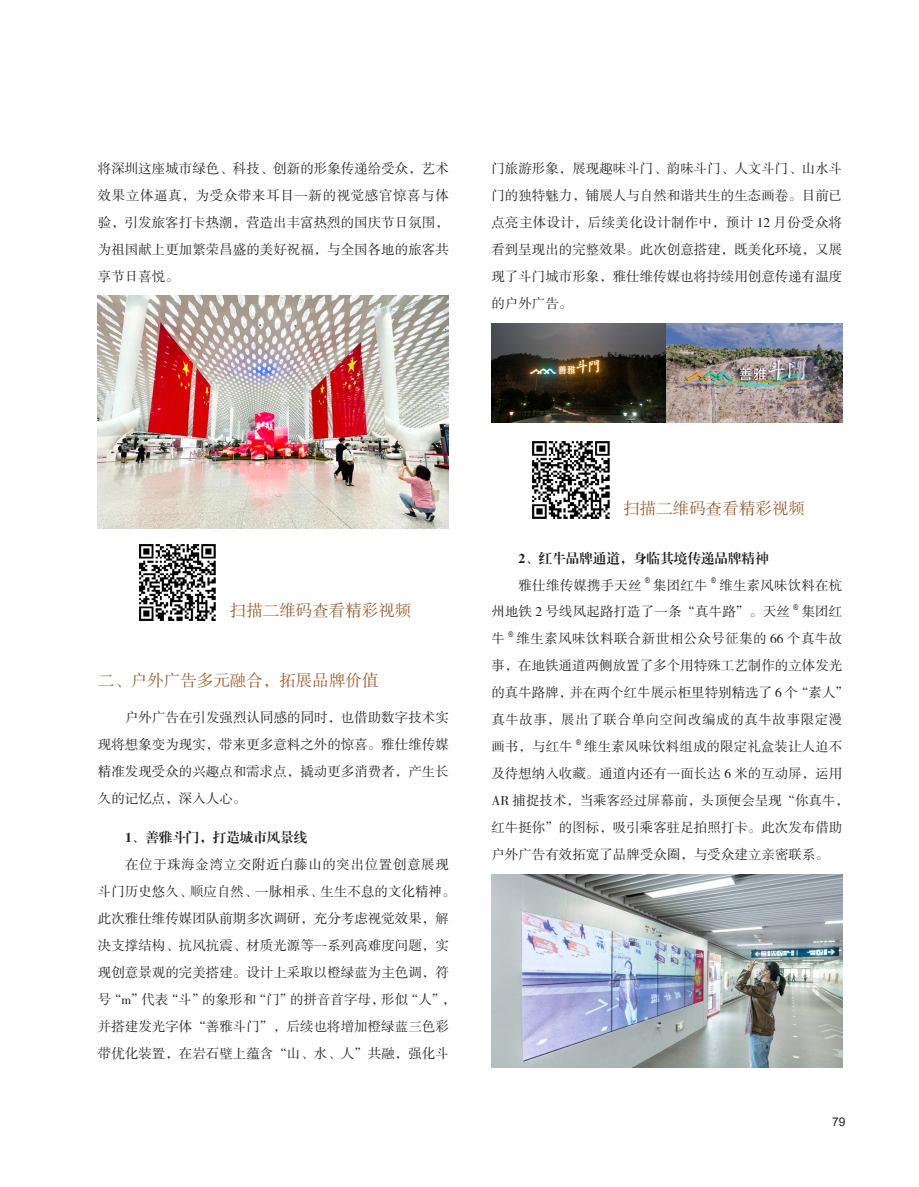
<style>
.page{position:relative;width:919px;height:1187px;background:#fff}
.page>*{position:absolute;margin:0;border:0;box-sizing:border-box;transform-origin:0 0}
.t1{font:16.5px "FZSSK GBK1 0";color:#985b27}
.缩进{font:13.5px/27px "FZSSK GBK1 0";color:#231f20}
.缩进-2{font:13.5px "FZXBSK GBK1 0";color:#231f20}
.t2{font:12px "Arial";color:#231f20}
.缩进-3{font:7.8px "Arial Narrow";color:#231f20}
</style>
<div class="page">
<img style="left:139px;top:544px;width:77px;height:77px">
<img style="left:532px;top:441px;width:78px;height:78px">
<img style="left:98px;top:296px;width:351px;height:233px">
<img style="left:491px;top:323px;width:351px;height:99px">
<img style="left:491px;top:874px;width:351px;height:193px">
<p class="缩进" style="left:98px;top:156px;width:352px;text-align:justify">将深圳这座城市绿色、科技、创新的形象传递给受众，艺术效果立体逼真，为受众带来耳目一新的视觉感官惊喜与体验，引发旅客打卡热潮，营造出丰富热烈的国庆节日氛围，为祖国献上更加繁荣昌盛的美好祝福，与全国各地的旅客共享节日喜悦。</p>
<p class="缩进" style="left:491px;top:156px;width:352px;text-align:justify">门旅游形象，展现趣味斗门、韵味斗门、人文斗门、山水斗门的独特魅力，铺展人与自然和谐共生的生态画卷。目前已点亮主体设计，后续美化设计制作中，预计 12 月份受众将看到呈现出的完整效果。此次创意搭建，既美化环境，又展现了斗门城市形象，雅仕维传媒也将持续用创意传递有温度的户外广告。</p>
<p class="t1" style="left:230px;top:602px;width:183px">扫描二维码查看精彩视频</p>
<p class="t1" style="left:98px;top:671px;width:282px">二、户外广告多元融合，拓展品牌价值</p>
<p class="缩进" style="left:98px;top:705px;width:352px;text-align:justify;text-indent:27px">户外广告在引发强烈认同感的同时，也借助数字技术实现将想象变为现实，带来更多意料之外的惊喜。雅仕维传媒精准发现受众的兴趣点和需求点，撬动更多消费者，产生长久的记忆点，深入人心。</p>
<p class="缩进-2" style="left:125px;top:830px;width:184px">1、善雅斗门，打造城市风景线</p>
<p class="缩进" style="left:98px;top:851px;width:359px;text-indent:27px">在位于珠海金湾立交附近白藤山的突出位置创意展现斗门历史悠久、顺应自然、一脉相承、生生不息的文化精神。此次雅仕维传媒团队前期多次调研，充分考虑视觉效果，解决支撑结构、抗风抗震、材质光源等一系列高难度问题，实现创意景观的完美搭建。设计上采取以橙绿蓝为主色调，符号“m”代表“斗”的象形和“门”的拼音首字母，形似“人”，并搭建发光字体“善雅斗门”，后续也将增加橙绿蓝三色彩带优化装置，在岩石壁上蕴含“山、水、人”共融，强化斗</p>
<p class="t1" style="left:623px;top:499px;width:183px">扫描二维码查看精彩视频</p>
<p class="缩进-2" style="left:518px;top:550px;width:251px">2、红牛品牌通道，身临其境传递品牌精神</p>
<p class="缩进" style="left:518px;top:572px;width:124px">雅仕维传媒携手天丝</p>
<p class="缩进-3" style="left:645px;top:574px;width:6px">®</p>
<p class="缩进" style="left:653px;top:572px;width:56px">集团红牛</p>
<p class="缩进-3" style="left:711px;top:574px;width:6px">®</p>
<p class="缩进" style="left:491px;top:572px;width:352px;text-indent:228px">维生素风味饮料在杭州地铁 2 号线凤起路打造了一条“真牛路”。天丝</p>
<p class="缩进-3" style="left:793px;top:601px;width:6px">®</p>
<p class="缩进" style="left:801px;top:599px;width:42px">集团红</p>
<p class="缩进" style="left:491px;top:626px;width:15px">牛</p>
<p class="缩进-3" style="left:508px;top:628px;width:6px">®</p>
<p class="缩进" style="left:491px;top:626px;width:359px;text-indent:25px">维生素风味饮料联合新世相公众号征集的 66 个真牛故事，在地铁通道两侧放置了多个用特殊工艺制作的立体发光的真牛路牌，并在两个红牛展示柜里特别精选了 6 个“素人”真牛故事，展出了联合单向空间改编成的真牛故事限定漫画书，与红牛</p>
<p class="缩进-3" style="left:576px;top:736px;width:6px">®</p>
<p class="缩进" style="left:491px;top:733px;width:359px;text-indent:93px">维生素风味饮料组成的限定礼盒装让人迫不及待想纳入收藏。通道内还有一面长达 6 米的互动屏，运用<br>AR 捕捉技术，当乘客经过屏幕前，头顶便会呈现“你真牛，红牛挺你”的图标，吸引乘客驻足拍照打卡。此次发布借助户外广告有效拓宽了品牌受众圈，与受众建立亲密联系。</p>
<p class="t2" style="left:832px;top:1113px;width:15px">79</p>
</div>
